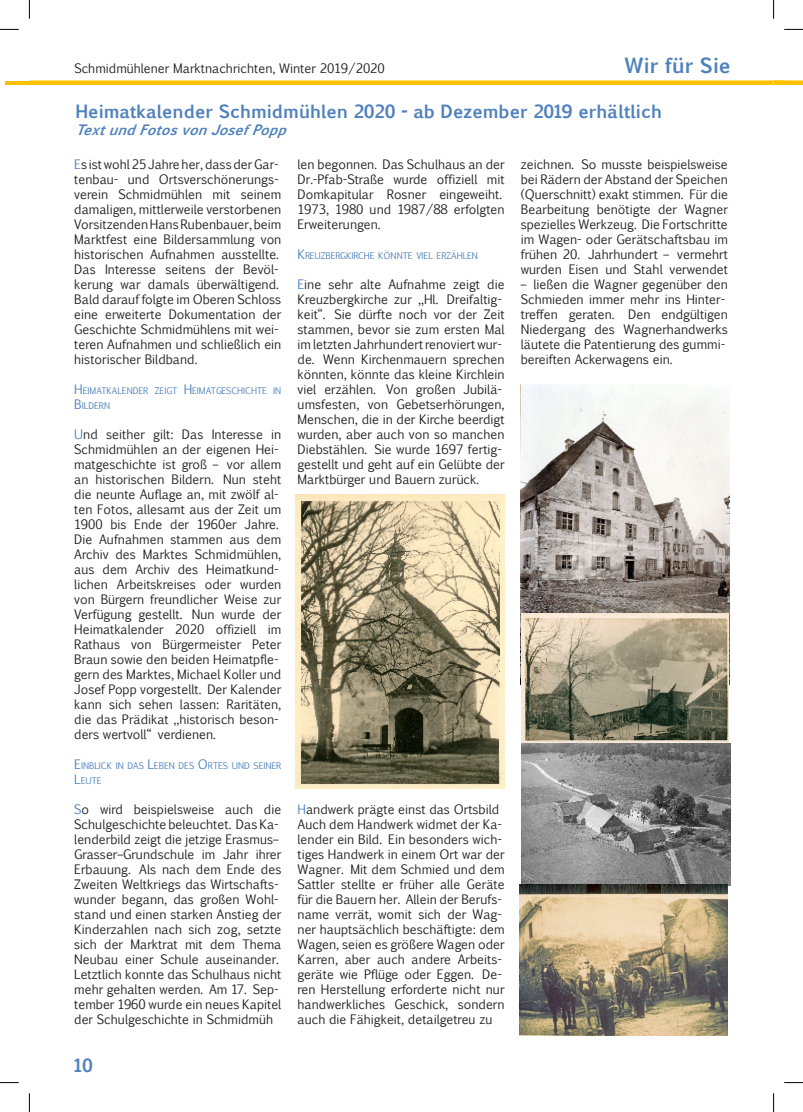
<style>
.page{position:relative;width:803px;height:1112px;background:#fff}
.page>*{position:absolute;margin:0;border:0;box-sizing:border-box;transform-origin:0 0}
.t1{font:700 20px "Euphemia UCAS";color:#4f81bd}
.t2{font:700 17.5px "Euphemia UCAS";color:#4f81bd}
.t3{font:italic 700 13.75px "Euphemia UCAS";color:#4f81bd}
.t4{font:12.5px/15px "Euphemia CAS";color:#231f20}
.t5{font:8.75px/15px "Euphemia CAS";color:#4f81bd}
.s1{color:#4f81bd}
.s2{font-size:12.5px}
</style>
<div class="page">
<hr style="left:5px;top:81px;width:767px;height:3px;background:#ffc000">
<div style="left:29px;top:80px;width:756px;height:5px;border:1px solid #ffc000"></div>
<svg style="left:774px;top:80px;width:29px;height:5px"></svg>
<img style="left:295px;top:494px;width:210px;height:294px">
<img style="left:521px;top:384px;width:208px;height:300px">
<img style="left:522px;top:613px;width:206px;height:130px">
<img style="left:522px;top:743px;width:209px;height:142px">
<img style="left:520px;top:883px;width:207px;height:151px">
<svg style="left:0;top:29px;width:19px;height:1px"></svg>
<svg style="left:784px;top:29px;width:19px;height:1px"></svg>
<svg style="left:0;top:1082px;width:19px;height:1px"></svg>
<svg style="left:784px;top:1082px;width:19px;height:1px"></svg>
<svg style="left:29px;top:0;width:1px;height:19px"></svg>
<svg style="left:29px;top:1093px;width:1px;height:18px"></svg>
<svg style="left:773px;top:0;width:1px;height:19px"></svg>
<svg style="left:773px;top:1093px;width:1px;height:18px"></svg>
<p class="t4" style="left:74px;top:61px;width:312px">Schmidmühlener Marktnachrichten, Winter 2019/2020</p>
<h1 class="t1" style="left:624px;top:50px;width:108px">Wir für Sie</h1>
<h2 class="t2" style="left:75px;top:99px;width:588px">Heimatkalender Schmidmühlen 2020 - ab Dezember2019 erhältlich</h2>
<p class="t3" style="left:75px;top:119px;width:219px">Text und Fotos von Josef Popp</p>
<p class="t4" style="left:74px;top:156px;width:209px"><span class="s1">E</span>s ist wohl 25 Jahre her, dass der Gar&shy;tenbau- und Ortsverschönerungs&shy;verein Schmidmühlen mit seinem damaligen, mittlerweile verstorbenen Vorsitzenden Hans Rubenbauer, beim Marktfest eine Bildersammlung von historischen Aufnahmen ausstellte.<br>Das Interesse seitens der Bevöl&shy;kerung war damals überwältigend.<br>Bald darauf folgte im Oberen Schloss eine erweiterte Dokumentation der Geschichte Schmidmühlens mit wei&shy;teren Aufnahmen und schließlich ein historischer Bildband.</p>
<p class="t5" style="left:74px;top:383px;width:209px"><span class="s2">H</span> eimatkalender zeigt <span class="s2">H</span> eimatgeschichte in<br><span class="s2">B</span> ildern</p>
<p class="t4" style="left:74px;top:426px;width:209px"><span class="s1">U</span>nd seither gilt: Das Interesse in Schmidmühlen an der eigenen Hei&shy;matgeschichte ist groß – vor allem an historischen Bildern. Nun steht die neunte Auflage an, mit zwölf al&shy;ten Fotos, allesamt aus der Zeit um 1900 bis Ende der 1960er Jahre.<br>Die Aufnahmen stammen aus dem Archiv des Marktes Schmidmühlen, aus dem Archiv des Heimatkund&shy;lichen Arbeitskreises oder wurden von Bürgern freundlicher Weise zur Verfügung gestellt. Nun wurde der Heimatkalender 2020 offiziell im Rathaus von Bürgermeister Peter Braun sowie den beiden Heimatpfle&shy;gern des Marktes, Michael Koller und Josef Popp vorgestellt. Der Kalender kann sich sehen lassen: Raritäten, die das Prädikat „historisch beson&shy;ders wertvoll“ verdienen.</p>
<p class="t5" style="left:74px;top:758px;width:209px"><span class="s2">E</span>inblick in das <span class="s2">L</span>eben des <span class="s2">O</span>rtes und seiner<br><span class="s2">L</span>eute</p>
<p class="t4" style="left:74px;top:801px;width:209px"><span class="s1">S</span>o wird beispielsweise auch die Schulgeschichte beleuchtet. Das Ka&shy;lenderbild zeigt die jetzige Erasmus– Grasser–Grundschule im Jahr ihrer Erbauung. Als nach dem Ende des Zweiten Weltkriegs das Wirtschafts&shy;wunder begann, das großen Wohl&shy;stand und einen starken Anstieg der Kinderzahlen nach sich zog, setzte sich der Marktrat mit dem Thema Neubau einer Schule auseinander.<br>Letztlich konnte das Schulhaus nicht mehr gehalten werden. Am 17. Sep&shy;tember 1960 wurde ein neues Kapitel der Schulgeschichte in Schmidmüh</p>
<h2 class="t2" style="left:74px;top:1051px;width:20px">10</h2>
<p class="t4" style="left:297px;top:156px;width:209px">len begonnen. Das Schulhaus an der<br>Dr.-Pfab-Straße wurde offiziell mit<br>Domkapitular Rosner eingeweiht.<br>1973, 1980 und 1987/88 erfolgten<br>Erweiterungen.</p>
<p class="t5" style="left:297px;top:248px;width:182px"><span class="s2">K</span>reuzbergkirche könnte viel erzählen</p>
<p class="t4" style="left:297px;top:276px;width:209px"><span class="s1">E</span>ine sehr alte Aufnahme zeigt die Kreuzbergkirche zur „Hl. Dreifaltig&shy;keit“. Sie dürfte noch vor der Zeit stammen, bevor sie zum ersten Mal im letzten Jahrhundert renoviert wur&shy;de. Wenn Kirchenmauern sprechen könnten, könnte das kleine Kirchlein viel erzählen. Von großen Jubilä&shy;umsfesten, von Gebetserhörungen, Menschen, die in der Kirche beerdigt wurden, aber auch von so manchen Diebstählen. Sie wurde 1697 fertig&shy;gestellt und geht auf ein Gelübte der Marktbürger und Bauern zurück.</p>
<p class="t4" style="left:521px;top:156px;width:209px;text-align:justify">zeichnen. So musste beispielsweise bei Rädern der Abstand der Speichen (Querschnitt) exakt stimmen. Für die Bearbeitung benötigte der Wagner spezielles Werkzeug. Die Fortschritte im Wagen- oder Gerätschaftsbau im frühen 20. Jahrhundert – vermehrt wurden Eisen und Stahl verwendet</p>
<p class="t4" style="left:521px;top:276px;width:209px">– ließen die Wagner gegenüber den Schmieden immer mehr ins Hinter&shy;treffen geraten. Den endgültigen Niedergang des Wagnerhandwerks läutete die Patentierung des gummi&shy;bereiften Ackerwagens ein.</p>
<p class="t4" style="left:297px;top:801px;width:209px"><span class="s1">H</span>andwerk prägte einst das Ortsbild Auch dem Handwerk widmet der Ka&shy;lender ein Bild. Ein besonders wich&shy;tiges Handwerk in einem Ort war der Wagner. Mit dem Schmied und dem Sattler stellte er früher alle Geräte für die Bauern her. Allein der Berufs&shy;name verrät, womit sich der Wag&shy;ner hauptsächlich beschäftigte: dem Wagen, seien es größere Wagen oder Karren, aber auch andere Arbeits&shy;geräte wie Pflüge oder Eggen. De&shy;ren Herstellung erforderte nicht nur handwerkliches Geschick, sondern auch die Fähigkeit, detailgetreu zu</p>
</div>
